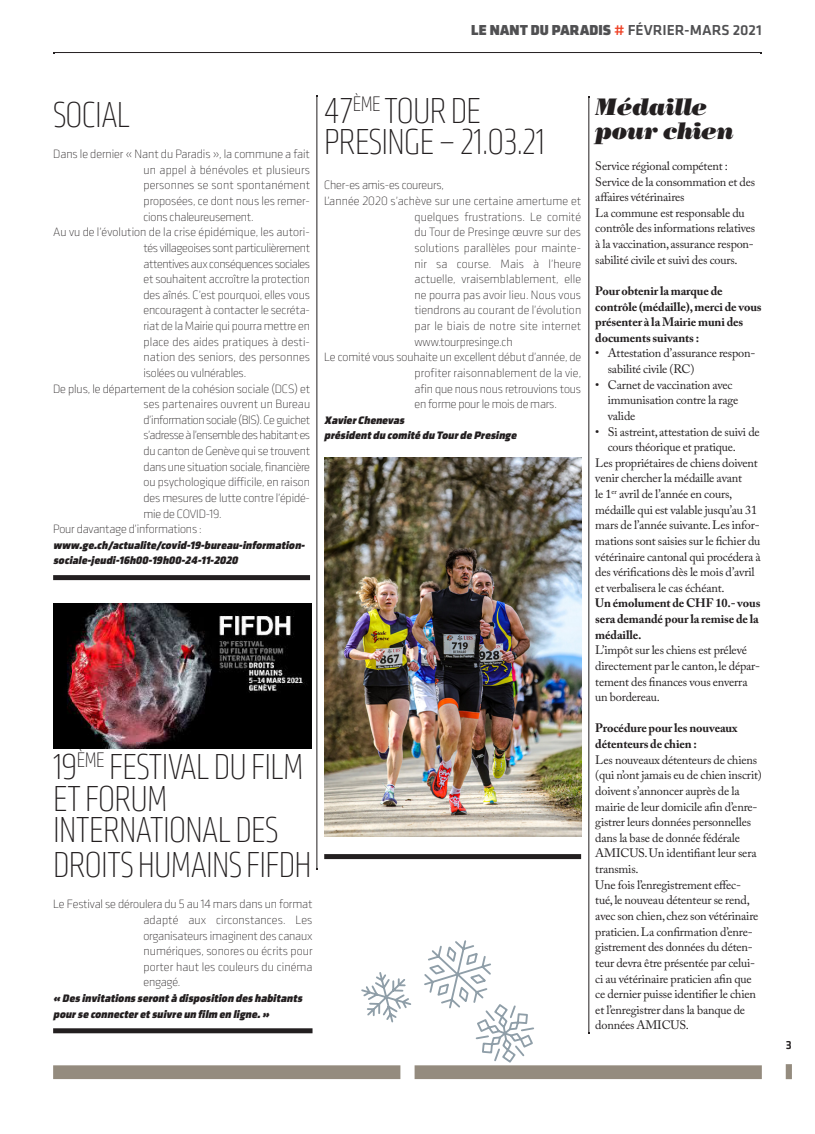
<style>
.page{position:relative;width:815px;height:1134px;background:#fff}
.page>*{position:absolute;margin:0;border:0;box-sizing:border-box;transform-origin:0 0}
.titre{font:200 condensed 37.5px/31.2px "Klavika Display";letter-spacing:-.02em;color:#231f20}
.texte_courant{font:200 condensed 37.5px/31.2px "Klavika Display";letter-spacing:-.02em;color:#231f20}
.texte_breves{font:italic 23.75px/23.5px "Bodoni Poster";letter-spacing:-.025em;color:#231f20}
.t1{font:500 15px "Klavika";color:#505052}
.texte_courant-2{font:200 12.5px/15.6px "Klavika Display";letter-spacing:-.01em;color:#231f20;text-align:justify}
.texte_breves-2{font:12.25px/15.6px "Adobe Caslon Pro";letter-spacing:-.015em;color:#231f20}
.texte_breves-3{font:700 12.25px/15.6px "Adobe Caslon Pro";letter-spacing:-.01em;color:#231f20}
.texte_breves-4{font:500 12.25px "Klavika";color:#231f20}
.Légendes{font:italic 900 11.25px/15.6px "Klavika Display";color:#231f20}
.s1{font-family:"Klavika Display";font-weight:900}
.s2{color:#ef3e22}
</style>
<div class="page">
<hr style="left:54px;top:52px;width:707px;height:1px;background:#231f20">
<hr style="left:589px;top:97px;width:1px;height:936px;background:#231f20">
<hr style="left:317px;top:96px;width:1px;height:772px;background:#231f20">
<div style="left:53px;top:575px;width:257px;height:5px;background:#231f20"></div>
<div style="left:324px;top:854px;width:257px;height:5px;background:#231f20"></div>
<div style="left:53px;top:1065px;width:347px;height:14px;background:#948b7e"></div>
<div style="left:415px;top:1065px;width:347px;height:14px;background:#948b7e"></div>
<div style="left:786px;top:1064px;width:6px;height:15px;background:#948b7e"></div>
<img style="left:53px;top:603px;width:258px;height:145px">
<div style="left:53px;top:1028px;width:260px;height:5px;background:#231f20"></div>
<img style="left:324px;top:457px;width:257px;height:379px">
<svg style="left:361px;top:972px;width:51px;height:51px"></svg>
<svg style="left:424px;top:940px;width:110px;height:123px"></svg>
<p class="t1" style="left:471px;top:20px;width:292px"><span class="s1">LE NANT DU PARADIS</span> <span class="s2">#</span> FÉVRIER-MARS 2021</p>
<p class="titre" style="left:53px;top:100px;width:79px">SOCIAL</p>
<p class="texte_courant-2" style="left:144px;top:146px;width:168px;text-indent:-90px">Dans le dernier « Nant du Paradis », la commune a fait un appel à bénévoles et plusieurs personnes se sont spontanément proposées, ce dont nous les remer&shy;cions chaleureusement.</p>
<p class="texte_courant-2" style="left:144px;top:224px;width:168px;text-indent:-90px">Au vu de l’évolution de la crise épidémique, les autori&shy;tés villageoises sont particulièrement attentives aux conséquences sociales et souhaitent accroître la protection des aînés. C’est pourquoi, elles vous encouragent à contacter le secréta&shy;riat de la Mairie qui pourra mettre en place des aides pratiques à desti&shy;nation des seniors, des personnes isolées ou vulnérables.</p>
<p class="texte_courant-2" style="left:144px;top:381px;width:168px;text-indent:-90px">De plus, le département de la cohésion sociale (DCS) et ses partenaires ouvrent un Bureau d’information sociale (BIS). Ce guichet s’adresse à l’ensemble des habitant·es du canton de Genève qui se trouvent dans une situation sociale, financière ou psychologique difficile, en raison des mesures de lutte contre l’épidé&shy;mie de COVID-19.</p>
<p class="texte_courant-2" style="left:53px;top:521px;width:150px">Pour davantage d’informations :</p>
<p class="Légendes" style="left:53px;top:538px;width:256px">www.ge.ch/actualite/covid-19-bureau-information&shy;sociale-jeudi-16h00-19h00-24-11-2020</p>
<p class="texte_courant" style="left:324px;top:96px;width:222px">47<sup>ÈME</sup> TOUR DE<br>PRESINGE – 21.03.21</p>
<p class="texte_courant-2" style="left:324px;top:177px;width:121px">Cher-es amis-es coureurs,</p>
<p class="texte_courant-2" style="left:415px;top:193px;width:168px;text-indent:-90px">L’année 2020 s’achève sur une certaine amertume et quelques frustrations. Le comité du Tour de Presinge œuvre sur des solutions parallèles pour mainte&shy;nir sa course. Mais à l’heure actuelle, vraisemblablement, elle ne pourra pas avoir lieu. Nous vous tiendrons au courant de l’évolution par le biais de notre site internet www.tourpresinge.ch</p>
<p class="texte_courant-2" style="left:415px;top:349px;width:168px;text-indent:-90px">Le comité vous souhaite un excellent début d’année, de profiter raisonnablement de la vie, afin que nous nous retrouvions tous en forme pour le mois de mars.</p>
<p class="Légendes" style="left:324px;top:413px;width:84px">XavierChenevas</p>
<p class="Légendes" style="left:324px;top:428px;width:196px">présidentdu comité du Tourde Presinge</p>
<p class="titre" style="left:53px;top:752px;width:252px">19<sup>ÈME</sup> FESTIVAL DU FILM<br>ET FORUM<br>INTERNATIONAL DES</p>
<p class="titre" style="left:53px;top:850px;width:260px">DROITS HUMAINS FIFDH</p>
<p class="texte_courant-2" style="left:144px;top:896px;width:171px;text-indent:-90px">Le Festival se déroulera du 5 au 14 mars dans un format adapté aux circonstances. Les organisateurs imaginent des canaux numériques, sonores ou écrits pour porter haut les couleurs du cinéma engagé.</p>
<p class="Légendes" style="left:53px;top:991px;width:253px">« Des invitations serontà disposition des habitants pourse connecteretsuivre un film en ligne.»</p>
<p class="texte_breves" style="left:595px;top:95px;width:140px">Médaille pour chien</p>
<p class="texte_breves-2" style="left:595px;top:158px;width:161px">Service régional compétent :<br>Service de la consommation et des affaires vétérinaires</p>
<p class="texte_breves-2" style="left:595px;top:205px;width:161px">La commune est responsable du contrôle des informations relatives à la vaccination, assurance respon&shy;sabilité civile et suivi des cours.</p>
<p class="texte_breves-3" style="left:595px;top:283px;width:168px">Pour obtenir la marque de contrôle (médaille), merci de vous présenter à la Mairie muni des documents suivants :</p>
<p class="texte_breves-2" style="left:608px;top:345px;width:149px;text-indent:-12px">• Attestation d’assurance respon&shy;sabilité civile (RC)</p>
<p class="texte_breves-2" style="left:608px;top:377px;width:132px;text-indent:-12px">• Carnet de vaccination avec immunisation contre la rage valide</p>
<p class="texte_breves-2" style="left:608px;top:423px;width:153px;text-indent:-12px">• Si astreint, attestation de suivi de cours théorique et pratique.</p>
<p class="texte_breves-2" style="left:595px;top:455px;width:167px">Les propriétaires de chiens doivent venir chercher la médaille avant<br>le 1<sup>er</sup> avril de l’année en cours, médaille qui est valable jusqu’au 31 mars de l’année suivante. Les infor&shy;mations sont saisies sur le fichier du vétérinaire cantonal qui procédera à des vérifications dès le mois d’avril et verbalisera le cas échéant.</p>
<p class="texte_breves-3" style="left:595px;top:595px;width:167px">Un émolument de CHF 10.- vous sera demandé pour la remise de la médaille.</p>
<p class="texte_breves-2" style="left:595px;top:642px;width:166px">L’impôt sur les chiens est prélevé directement par le canton, le dépar&shy;tement des finances vous enverra un bordereau.</p>
<p class="texte_breves-3" style="left:595px;top:720px;width:144px">Procédure pour les nouveaux détenteurs de chien :</p>
<p class="texte_breves-2" style="left:595px;top:752px;width:168px">Les nouveaux détenteurs de chiens (qui n’ont jamais eu de chien inscrit) doivent s’annoncer auprès de la mairie de leur domicile afin d’enre&shy;gistrer leurs données personnelles dans la base de donnée fédérale<br>AMICUS. Un identifiant leur sera transmis.</p>
<p class="texte_breves-2" style="left:595px;top:877px;width:165px">Une fois l’enregistrement effec&shy;tué, le nouveau détenteur se rend, avec son chien, chez son vétérinaire praticien. La confirmation d’enre&shy;gistrement des données du déten&shy;teur devra être présentée par celui&shy;ci au vétérinaire praticien afin que ce dernier puisse identifier le chien et l’enregistrer dans la banque de données AMICUS.</p>
<p class="texte_breves-4" style="left:786px;top:1036px;width:8px">3</p>
</div>
